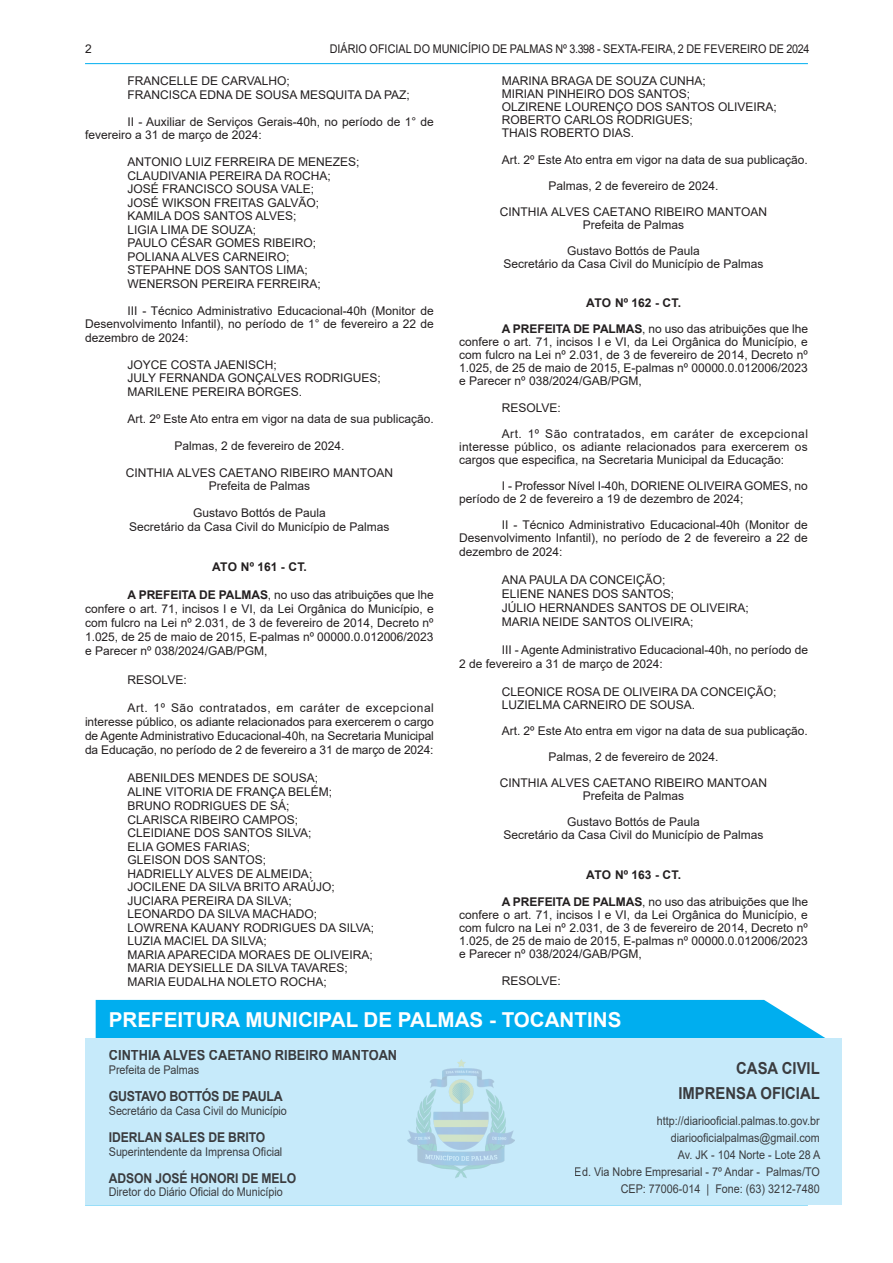
<style>
.page{position:relative;width:893px;height:1263px;background:#fff}
.page>*{position:absolute;margin:0;border:0;box-sizing:border-box;transform-origin:0 0}
.t1{font:700 20.55px "Arial";color:#fff}
.t2{font:700 16.5px/25.7px "Arial";color:#231f20;text-align:right;scale:.9 1}
.t3{font:700 14.25px "Arial";color:#231f20;scale:.9 1}
.t4{font:700 13.8px "Arial";letter-spacing:-.025em;color:#231f20;scale:.9 1}
.t5{font:700 13.5px "Arial";letter-spacing:-.01em;color:#231f20;scale:.9 1}
.TEXTO{font:12px/14.1px "Arial";color:#231f20;text-align:justify}
.ASSINATURA{font:12px "Arial";color:#231f20}
.TEXTO-2{font:12px/17.1px "Arial";color:#231f20;text-align:right;scale:.9 1}
.TITULO{font:700 12px "Arial";letter-spacing:.01em;color:#231f20}
.s1{font-weight:700}
</style>
<div class="page">
<hr style="left:85px;top:63px;width:723px;height:1px;background:#00aeef">
<hr style="left:85px;top:1204px;width:723px;height:1px;background:#00aeef">
<div style="left:96px;top:1000px;width:729px;height:38px;background:#00aeef"></div>
<div style="left:85px;top:1038px;width:757px;height:166px;background:#c6eafa"></div>
<img style="left:408px;top:1060px;width:106px;height:118px">
<p class="TEXTO" style="left:85px;top:41px;width:8px">2</p>
<p class="TEXTO-2" style="left:330px;top:40px;width:534px">DIÁRIO OFICIAL DO MUNICÍPIO DE PALMAS Nº 3.398 - SEXTA-FEIRA, 2 DE FEVEREIRO DE 2024</p>
<p class="TEXTO" style="left:128px;top:74px;width:164px">FRANCELLE DE CARVALHO;</p>
<p class="TEXTO" style="left:128px;top:87px;width:284px">FRANCISCA EDNA DE SOUSA MESQUITA DA PAZ;</p>
<p class="TEXTO" style="left:85px;top:115px;width:350px;line-height:13.5px;text-indent:43px">II - Auxiliar de Serviços Gerais-40h, no período de 1° de fevereiro a 31 de março de 2024:</p>
<p class="TEXTO" style="left:128px;top:155px;width:233px">ANTONIO LUIZ FERREIRA DE MENEZES;</p>
<p class="TEXTO" style="left:128px;top:168px;width:205px">CLAUDIVANIA PEREIRA DA ROCHA;</p>
<p class="TEXTO" style="left:128px;top:182px;width:188px">JOSÉ FRANCISCO SOUSA VALE;</p>
<p class="TEXTO" style="left:128px;top:195px;width:193px">JOSÉ WIKSON FREITAS GALVÃO;</p>
<p class="TEXTO" style="left:128px;top:209px;width:170px">KAMILA DOS SANTOS ALVES;</p>
<p class="TEXTO" style="left:128px;top:222px;width:130px">LIGIA LIMA DE SOUZA;</p>
<p class="TEXTO" style="left:128px;top:236px;width:190px">PAULO CÉSAR GOMES RIBEIRO;</p>
<p class="TEXTO" style="left:128px;top:249px;width:163px">POLIANA ALVES CARNEIRO;</p>
<p class="TEXTO" style="left:128px;top:263px;width:182px">STEPAHNE DOS SANTOS LIMA;</p>
<p class="TEXTO" style="left:128px;top:276px;width:195px">WENERSON PEREIRA FERREIRA;</p>
<p class="TEXTO" style="left:85px;top:304px;width:350px;line-height:13.5px;text-indent:43px">III - Técnico Administrativo Educacional-40h (Monitor de Desenvolvimento Infantil), no período de 1° de fevereiro a 22 de dezembro de 2024:</p>
<p class="TEXTO" style="left:128px;top:357px;width:151px">JOYCE COSTA JAENISCH;</p>
<p class="TEXTO" style="left:128px;top:371px;width:255px">JULY FERNANDA GONÇALVES RODRIGUES;</p>
<p class="TEXTO" style="left:128px;top:384px;width:176px">MARILENE PEREIRA BORGES.</p>
<p class="TEXTO" style="left:128px;top:411px;width:308px">Art. 2º Este Ato entra em vigor na data de sua publicação.</p>
<p class="ASSINATURA" style="left:174px;top:437px;width:172px">Palmas, 2 de fevereiro de 2024.</p>
<p class="ASSINATURA" style="left:126px;top:464px;width:269px">CINTHIA ALVES CAETANO RIBEIRO MANTOAN</p>
<p class="ASSINATURA" style="left:209px;top:478px;width:103px">Prefeita de Palmas</p>
<p class="ASSINATURA" style="left:193px;top:505px;width:134px">Gustavo Bottós de Paula</p>
<p class="ASSINATURA" style="left:129px;top:518px;width:262px">Secretário da Casa Civil do Município de Palmas</p>
<p class="TITULO" style="left:212px;top:559px;width:96px">ATO Nº 161 - CT.</p>
<p class="TEXTO" style="left:85px;top:588px;width:350px;text-indent:43px"><span class="s1">A PREFEITA DE PALMAS</span>, no uso das atribuições que lhe confere o art. 71, incisos I e VI, da Lei Orgânica do Município, e com fulcro na Lei nº 2.031, de 3 de fevereiro de 2014, Decreto nº 1.025, de 25 de maio de 2015, E-palmas nº 00000.0.012006/2023 e Parecer nº 038/2024/GAB/PGM,</p>
<p class="TEXTO" style="left:128px;top:672px;width:61px">RESOLVE:</p>
<p class="TEXTO" style="left:85px;top:700px;width:350px;text-indent:43px">Art. 1º São contratados, em caráter de excepcional interesse público, os adiante relacionados para exercerem o cargo de Agente Administrativo Educacional-40h, na Secretaria Municipal da Educação, no período de 2 de fevereiro a 31 de março de 2024:</p>
<p class="TEXTO" style="left:128px;top:771px;width:192px">ABENILDES MENDES DE SOUSA;</p>
<p class="TEXTO" style="left:128px;top:785px;width:206px">ALINE VITORIA DE FRANÇA BELÉM;</p>
<p class="TEXTO" style="left:128px;top:799px;width:164px">BRUNO RODRIGUES DE SÁ;</p>
<p class="TEXTO" style="left:128px;top:812px;width:172px">CLARISCA RIBEIRO CAMPOS;</p>
<p class="TEXTO" style="left:128px;top:826px;width:186px">CLEIDIANE DOS SANTOS SILVA;</p>
<p class="TEXTO" style="left:128px;top:839px;width:124px">ELIA GOMES FARIAS;</p>
<p class="TEXTO" style="left:128px;top:853px;width:140px">GLEISON DOS SANTOS;</p>
<p class="TEXTO" style="left:128px;top:866px;width:186px">HADRIELLY ALVES DE ALMEIDA;</p>
<p class="TEXTO" style="left:128px;top:880px;width:209px">JOCILENE DA SILVA BRITO ARAÚJO;</p>
<p class="TEXTO" style="left:128px;top:893px;width:166px">JUCIARA PEREIRA DA SILVA;</p>
<p class="TEXTO" style="left:128px;top:907px;width:191px">LEONARDO DA SILVA MACHADO;</p>
<p class="TEXTO" style="left:128px;top:920px;width:248px">LOWRENA KAUANY RODRIGUES DA SILVA;</p>
<p class="TEXTO" style="left:128px;top:934px;width:141px">LUZIA MACIEL DA SILVA;</p>
<p class="TEXTO" style="left:128px;top:947px;width:247px">MARIA APARECIDA MORAES DE OLIVEIRA;</p>
<p class="TEXTO" style="left:128px;top:961px;width:222px">MARIA DEYSIELLE DA SILVA TAVARES;</p>
<p class="TEXTO" style="left:128px;top:974px;width:201px">MARIA EUDALHA NOLETO ROCHA;</p>
<p class="TEXTO" style="left:502px;top:74px;width:206px">MARINA BRAGA DE SOUZA CUNHA;</p>
<p class="TEXTO" style="left:502px;top:87px;width:190px">MIRIAN PINHEIRO DOS SANTOS;</p>
<p class="TEXTO" style="left:502px;top:100px;width:277px">OLZIRENE LOURENÇO DOS SANTOS OLIVEIRA;</p>
<p class="TEXTO" style="left:502px;top:113px;width:192px">ROBERTO CARLOS RODRIGUES;</p>
<p class="TEXTO" style="left:502px;top:126px;width:134px">THAIS ROBERTO DIAS.</p>
<p class="TEXTO" style="left:502px;top:152px;width:308px">Art. 2º Este Ato entra em vigor na data de sua publicação.</p>
<p class="ASSINATURA" style="left:548px;top:177px;width:172px">Palmas, 2 de fevereiro de 2024.</p>
<p class="ASSINATURA" style="left:500px;top:203px;width:269px">CINTHIA ALVES CAETANO RIBEIRO MANTOAN</p>
<p class="ASSINATURA" style="left:583px;top:216px;width:103px">Prefeita de Palmas</p>
<p class="ASSINATURA" style="left:567px;top:242px;width:134px">Gustavo Bottós de Paula</p>
<p class="ASSINATURA" style="left:503px;top:255px;width:262px">Secretário da Casa Civil do Município de Palmas</p>
<p class="TITULO" style="left:586px;top:294px;width:96px">ATO Nº 162 - CT.</p>
<p class="TEXTO" style="left:459px;top:322px;width:350px;line-height:13px;text-indent:43px"><span class="s1">A PREFEITA DE PALMAS</span>, no uso das atribuições que lhe confere o art. 71, incisos I e VI, da Lei Orgânica do Município, e com fulcro na Lei nº 2.031, de 3 de fevereiro de 2014, Decreto nº 1.025, de 25 de maio de 2015, E-palmas nº 00000.0.012006/2023 e Parecer nº 038/2024/GAB/PGM,</p>
<p class="TEXTO" style="left:502px;top:400px;width:61px">RESOLVE:</p>
<p class="TEXTO" style="left:459px;top:427px;width:350px;line-height:13px;text-indent:43px">Art. 1º São contratados, em caráter de excepcional interesse público, os adiante relacionados para exercerem os cargos que especifica, na Secretaria Municipal da Educação:</p>
<p class="TEXTO" style="left:459px;top:479px;width:350px;line-height:13px;text-indent:43px">I - Professor Nível I-40h, DORIENE OLIVEIRA GOMES, no período de 2 de fevereiro a 19 de dezembro de 2024;</p>
<p class="TEXTO" style="left:459px;top:518px;width:350px;line-height:13.5px;text-indent:43px">II - Técnico Administrativo Educacional-40h (Monitor de Desenvolvimento Infantil), no período de 2 de fevereiro a 22 de dezembro de 2024:</p>
<p class="TEXTO" style="left:502px;top:573px;width:165px">ANA PAULA DA CONCEIÇÃO;</p>
<p class="TEXTO" style="left:502px;top:586px;width:174px">ELIENE NANES DOS SANTOS;</p>
<p class="TEXTO" style="left:502px;top:600px;width:249px">JÚLIO HERNANDES SANTOS DE OLIVEIRA;</p>
<p class="TEXTO" style="left:502px;top:614px;width:193px">MARIA NEIDE SANTOS OLIVEIRA;</p>
<p class="TEXTO" style="left:459px;top:642px;width:350px;text-indent:43px">III - Agente Administrativo Educacional-40h, no período de<br>2 de fevereiro a 31 de março de 2024:</p>
<p class="TEXTO" style="left:502px;top:684px;width:276px">CLEONICE ROSA DE OLIVEIRA DA CONCEIÇÃO;</p>
<p class="TEXTO" style="left:502px;top:697px;width:195px">LUZIELMA CARNEIRO DE SOUSA.</p>
<p class="TEXTO" style="left:502px;top:723px;width:308px">Art. 2º Este Ato entra em vigor na data de sua publicação.</p>
<p class="ASSINATURA" style="left:548px;top:748px;width:172px">Palmas, 2 de fevereiro de 2024.</p>
<p class="ASSINATURA" style="left:500px;top:774px;width:269px">CINTHIA ALVES CAETANO RIBEIRO MANTOAN</p>
<p class="ASSINATURA" style="left:583px;top:787px;width:103px">Prefeita de Palmas</p>
<p class="ASSINATURA" style="left:567px;top:813px;width:134px">Gustavo Bottós de Paula</p>
<p class="ASSINATURA" style="left:503px;top:827px;width:262px">Secretário da Casa Civil do Município de Palmas</p>
<p class="TITULO" style="left:586px;top:866px;width:96px">ATO Nº 163 - CT.</p>
<p class="TEXTO" style="left:459px;top:895px;width:350px;line-height:13.2px;text-indent:43px"><span class="s1">A PREFEITA DE PALMAS</span>, no uso das atribuições que lhe confere o art. 71, incisos I e VI, da Lei Orgânica do Município, e com fulcro na Lei nº 2.031, de 3 de fevereiro de 2014, Decreto nº 1.025, de 25 de maio de 2015, E-palmas nº 00000.0.012006/2023 e Parecer nº 038/2024/GAB/PGM,</p>
<p class="TEXTO" style="left:502px;top:974px;width:61px">RESOLVE:</p>
<p class="t1" style="left:109px;top:1005px;width:514px">PREFEITURA MUNICIPAL DE PALMAS - TOCANTINS</p>
<p class="t3" style="left:109px;top:1045px;width:322px">CINTHIA ALVES CAETANO RIBEIRO MANTOAN</p>
<p class="TEXTO-2" style="left:109px;top:1061px;width:102px">Prefeita de Palmas</p>
<p class="t4" style="left:109px;top:1086px;width:195px">GUSTAVO BOTTÓS DE PAULA</p>
<p class="TEXTO-2" style="left:109px;top:1102px;width:199px">Secretário da Casa Civil do Município</p>
<p class="t5" style="left:109px;top:1128px;width:175px">IDERLAN SALES DE BRITO</p>
<p class="TEXTO-2" style="left:109px;top:1143px;width:194px">Superintendente da Imprensa Oficial</p>
<p class="t5" style="left:109px;top:1168px;width:210px">ADSON JOSÉ HONORI DE MELO</p>
<p class="TEXTO-2" style="left:109px;top:1183px;width:195px">Diretor do Diário Oficial do Município</p>
<h2 class="t2" style="left:678px;top:1055px;width:159px">CASA CIVIL<br>IMPRENSA OFICIAL</h2>
<p class="TEXTO-2" style="left:575px;top:1112px;width:274px">http://diariooficial.palmas.to.gov.br diariooficialpalmas@gmail.com<br>Av. JK - 104 Norte - Lote 28 A<br>Ed. Via Nobre Empresarial - 7º Andar - Palmas/TO CEP: 77006-014 | Fone: (63) 3212-7480</p>
</div>
